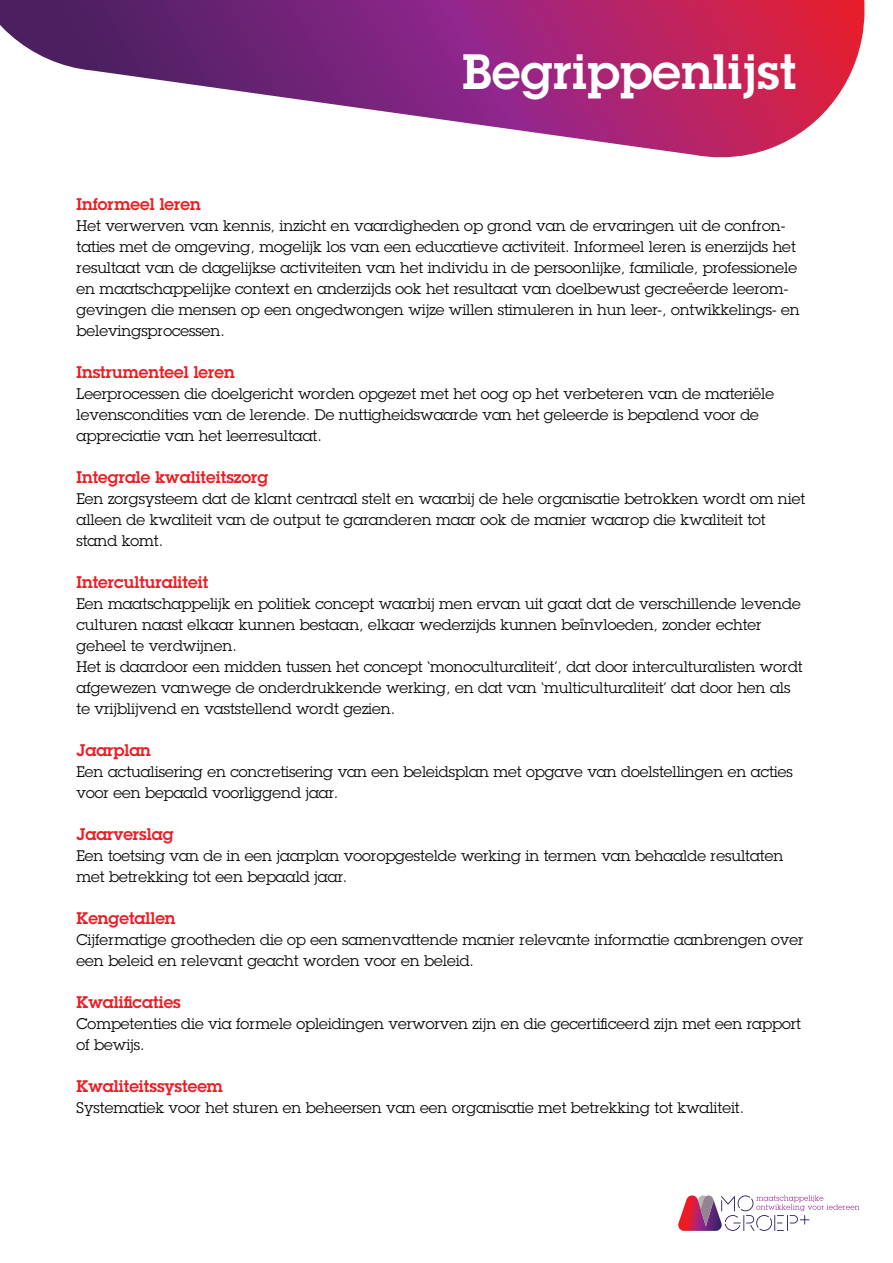
<style>
.page{position:relative;width:893px;height:1263px;background:#fff}
.page>*{position:absolute;margin:0;border:0;box-sizing:border-box;transform-origin:0 0}
.t1{font:600 48.6px "Lubalin Graph";letter-spacing:.01em;color:#fff}
.t2{font:600 16.5px "Lubalin Graph";color:#ed1d24}
.t3{font:15px/21px "Lubalin Graph";color:#000}
</style>
<div class="page">
<svg style="left:0;top:0;width:865px;height:158px"></svg>
<svg style="left:678px;top:1195px;width:181px;height:36px"></svg>
<h1 class="t1" style="left:463px;top:39px;width:335px">Begrippenlijst</h1>
<p class="t2" style="left:77px;top:193px;width:126px">Informeel leren</p>
<p class="t3" style="left:77px;top:215px;width:725px">Het verwerven van kennis, inzicht en vaardigheden op grond van de ervaringen uit de confron&shy;taties met de omgeving, mogelijk los van een educatieve activiteit. Informeel leren is enerzijds het resultaat van de dagelijkse activiteiten van het individu in de persoonlijke, familiale, professionele en maatschappelijke context en anderzijds ook het resultaat van doelbewust gecreëerde leerom&shy;gevingen die mensen op een ongedwongen wijze willen stimuleren in hun leer-, ontwikkelings- en belevingsprocessen.</p>
<p class="t2" style="left:77px;top:361px;width:160px">Instrumenteel leren</p>
<p class="t3" style="left:77px;top:383px;width:699px">Leerprocessen die doelgericht worden opgezet met het oog op het verbeteren van de materiële levenscondities van de lerende. De nuttigheidswaarde van het geleerde is bepalend voor de appreciatie van het leerresultaat.</p>
<p class="t2" style="left:77px;top:466px;width:193px">Integrale kwaliteitszorg</p>
<p class="t3" style="left:77px;top:488px;width:730px">Een zorgsysteem dat de klant centraal stelt en waarbij de hele organisatie betrokken wordt om niet alleen de kwaliteit van de output te garanderen maar ook de manier waarop die kwaliteit tot stand komt.</p>
<p class="t2" style="left:77px;top:571px;width:133px">Interculturaliteit</p>
<p class="t3" style="left:77px;top:593px;width:728px">Een maatschappelijk en politiek concept waarbij men ervan uit gaat dat de verschillende levende culturen naast elkaar kunnen bestaan, elkaar wederzijds kunnen beïnvloeden, zonder echter geheel te verdwijnen.<br>Het is daardoor een midden tussen het concept ‘monoculturaliteit’, dat door interculturalisten wordt afgewezen vanwege de onderdrukkende werking, en dat van ‘multiculturaliteit’ dat door hen als te vrijblijvend en vaststellend wordt gezien.</p>
<p class="t2" style="left:77px;top:739px;width:76px">Jaarplan</p>
<p class="t3" style="left:77px;top:761px;width:718px">Een actualisering en concretisering van een beleidsplan met opgave van doelstellingen en acties voor een bepaald voorliggend jaar.</p>
<p class="t2" style="left:77px;top:823px;width:99px">Jaarverslag</p>
<p class="t3" style="left:77px;top:845px;width:708px">Een toetsing van de in een jaarplan vooropgestelde werking in termen van behaalde resultaten met betrekking tot een bepaald jaar.</p>
<p class="t2" style="left:77px;top:907px;width:101px">Kengetallen</p>
<p class="t3" style="left:77px;top:929px;width:728px">Cijfermatige grootheden die op een samenvattende manier relevante informatie aanbrengen over een beleid en relevant geacht worden voor en beleid.</p>
<p class="t2" style="left:77px;top:991px;width:106px">Kwalificaties</p>
<p class="t3" style="left:77px;top:1013px;width:726px">Competenties die via formele opleidingen verworven zijn en die gecertificeerd zijn met een rapport of bewijs.</p>
<p class="t2" style="left:77px;top:1075px;width:148px">Kwaliteitssysteem</p>
<p class="t3" style="left:77px;top:1097px;width:669px">Systematiek voor het sturen en beheersen van een organisatie met betrekking tot kwaliteit.</p>
</div>
